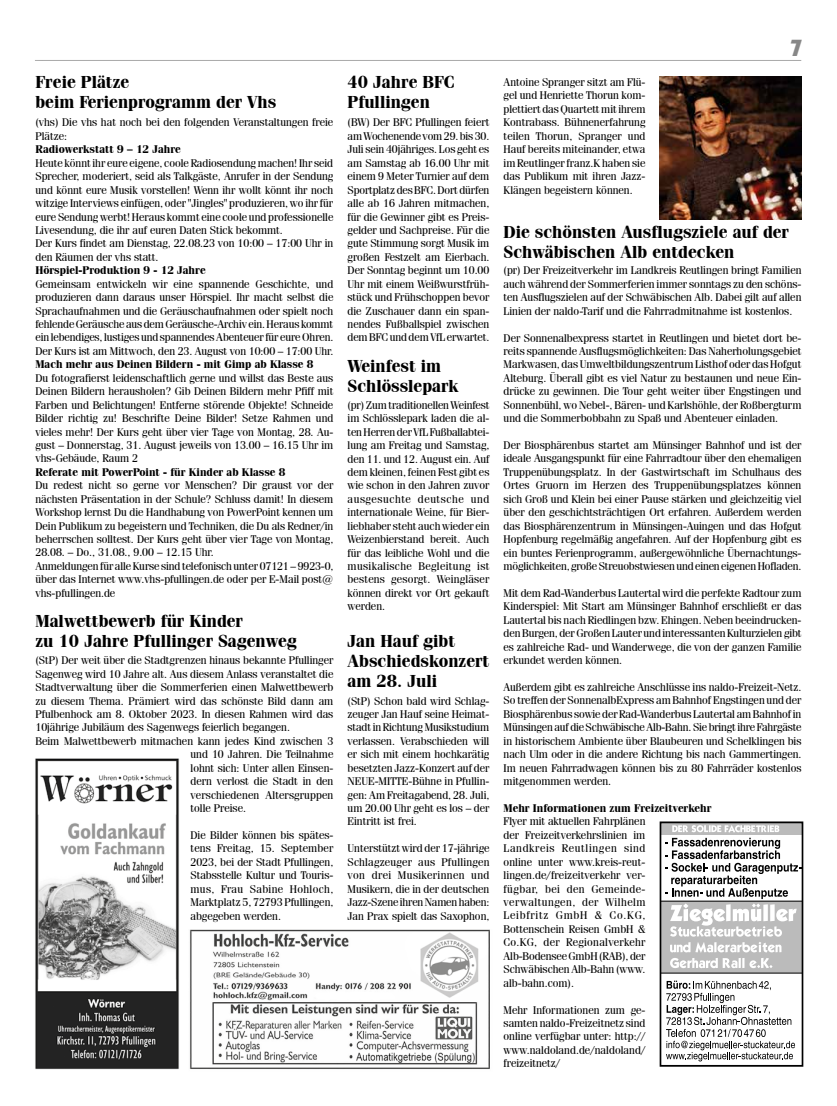
<style>
.page{position:relative;width:837px;height:1106px;background:#fff}
.page>*{position:absolute;margin:0;border:0;box-sizing:border-box;transform-origin:0 0}
.t1{font:20px "Renfrew Normal";color:#878787}
.t2{font:700 17.5px/20px "Fenice IT Cby BT";color:#000}
.t3{font:11.25px/13.4px "Fenice IT Cby BT";color:#000;text-align:justify}
.t4{font:700 11.25px "Fenice IT Cby BT";color:#000}
</style>
<div class="page">
<hr style="left:33px;top:59px;width:768px;height:2px;background:#000;opacity:.75">
<svg style="left:666px;top:980px;width:128px;height:81px"></svg>
<div style="left:660px;top:901px;width:142px;height:72px;background:#bbb"></div>
<div style="left:661px;top:823px;width:140px;height:11px;background:#bbb"></div>
<svg style="left:664px;top:825px;width:136px;height:143px"></svg>
<div style="left:659px;top:821px;width:144px;height:245px;border:2px solid #000"></div>
<img style="left:35px;top:758px;width:144px;height:312px">
<img style="left:189px;top:929px;width:301px;height:140px">
<img style="left:659px;top:76px;width:142px;height:143px">
<h2 class="t2" style="left:35px;top:72px;width:242px">Freie Plätze<br>beim Ferienprogramm der Vhs</h2>
<p class="t3" style="left:35px;top:116px;width:299px">(vhs) Die vhs hat noch bei den folgenden Veranstaltungen freie<br>Plätze:</p>
<p class="t4" style="left:35px;top:142px;width:147px">Radiowerkstatt 9 – 12 Jahre</p>
<p class="t3" style="left:35px;top:156px;width:299px;text-align:left">Heute könnt ihr eure eigene, coole Radiosendung machen! Ihr seid Sprecher, moderiert, seid als Talkgäste, Anrufer in der Sendung und könnt eure Musik vorstellen! Wenn ihr wollt könnt ihr noch witzige Interviews einfügen, oder "Jingles" produzieren, wo ihr für eure Sendung werbt! Heraus kommt eine coole und professionelle Livesendung, die ihr auf euren Daten Stick bekommt.<br>Der Kurs findet am Dienstag, 22.08.23 von 10:00 – 17:00 Uhr in den Räumen der vhs statt.</p>
<p class="t4" style="left:35px;top:263px;width:172px">Hörspiel-Produktion 9 - 12 Jahre</p>
<p class="t3" style="left:35px;top:277px;width:299px">Gemeinsam entwickeln wir eine spannende Geschichte, und produzieren dann daraus unser Hörspiel. Ihr macht selbst die Sprachaufnahmen und die Geräuschaufnahmen oder spielt noch fehlende Geräusche aus dem Geräusche-Archiv ein. Heraus kommt ein lebendiges, lustiges und spannendes Abenteuer für eure Ohren.<br>Der Kurs ist am Mittwoch, den 23. August von 10:00 – 17:00 Uhr.</p>
<p class="t4" style="left:35px;top:357px;width:279px">Mach mehr aus Deinen Bildern - mit Gimp ab Klasse 8</p>
<p class="t3" style="left:35px;top:371px;width:299px">Du fotografierst leidenschaftlich gerne und willst das Beste aus Deinen Bildern herausholen? Gib Deinen Bildern mehr Pfiff mit Farben und Belichtungen! Entferne störende Objekte! Schneide Bilder richtig zu! Beschrifte Deine Bilder! Setze Rahmen und vieles mehr! Der Kurs geht über vier Tage von Montag, 28. Au&shy;gust – Donnerstag, 31. August jeweils von 13.00 – 16.15 Uhr im vhs-Gebäude, Raum 2</p>
<p class="t4" style="left:35px;top:465px;width:251px">Referate mit PowerPoint - für Kinder ab Klasse 8</p>
<p class="t3" style="left:35px;top:478px;width:299px;text-align:left">Du redest nicht so gerne vor Menschen? Dir graust vor der nächsten Präsentation in der Schule? Schluss damit! In diesem Workshop lernst Du die Handhabung von PowerPoint kennen um Dein Publikum zu begeistern und Techniken, die Du als Redner/in beherrschen solltest. Der Kurs geht über vier Tage von Montag, 28.08. – Do., 31.08., 9.00 – 12.15 Uhr.<br>Anmeldungen für alle Kurse sind telefonisch unter 07121 – 9923-0, über das Internet www.vhs-pfullingen.de oder per E-Mail post@ vhs-pfullingen.de</p>
<h2 class="t2" style="left:35px;top:610px;width:263px">Malwettbewerb für Kinder<br>zu 10 Jahre Pfullinger Sagenweg</h2>
<p class="t3" style="left:35px;top:653px;width:299px">(StP) Der weit über die Stadtgrenzen hinaus bekannte Pfullinger</p>
<p class="t3" style="left:35px;top:667px;width:299px">Sagenweg wird 10 Jahre alt. Aus diesem Anlass veranstaltet die</p>
<p class="t3" style="left:35px;top:680px;width:299px">Stadtverwaltung über die Sommerferien einen Malwettbewerb</p>
<p class="t3" style="left:35px;top:693px;width:299px">zu diesem Thema. Prämiert wird das schönste Bild dann am</p>
<p class="t3" style="left:35px;top:707px;width:299px">Pfulbenhock am 8. Oktober 2023. In diesen Rahmen wird das</p>
<p class="t3" style="left:35px;top:720px;width:256px">10jährige Jubiläum des Sagenwegs feierlich begangen.</p>
<p class="t3" style="left:35px;top:734px;width:299px">Beim Malwettbewerb mitmachen kann jedes Kind zwischen 3</p>
<p class="t3" style="left:190px;top:747px;width:144px">und 10 Jahren. Die Teilnahme</p>
<p class="t3" style="left:190px;top:761px;width:144px">lohnt sich: Unter allen Einsen-</p>
<p class="t3" style="left:190px;top:774px;width:144px">dern verlost die Stadt in den</p>
<p class="t3" style="left:190px;top:787px;width:144px">verschiedenen Altersgruppen</p>
<p class="t3" style="left:190px;top:801px;width:57px">tolle Preise.</p>
<p class="t3" style="left:190px;top:828px;width:144px">Die Bilder können bis spätes&shy;tens Freitag, 15. September 2023, bei der Stadt Pfullingen, Stabsstelle Kultur und Touris&shy;mus, Frau Sabine Hohloch, Marktplatz 5, 72793 Pfullingen, abgegeben werden.</p>
<h2 class="t2" style="left:347px;top:72px;width:109px">40 Jahre BFC<br>Pfullingen</h2>
<p class="t3" style="left:347px;top:116px;width:143px">(BW) Der BFC Pfullingen feiert am Wochenende vom 29. bis 30.<br>Juli sein 40jähriges. Los geht es am Samstag ab 16.00 Uhr mit einem 9 Meter Turnier auf dem Sportplatz des BFC. Dort dürfen alle ab 16 Jahren mitmachen, für die Gewinner gibt es Preis&shy;gelder und Sachpreise. Für die gute Stimmung sorgt Musik im großen Festzelt am Eierbach.<br>Der Sonntag beginnt um 10.00<br>Uhr mit einem Weißwurstfrüh&shy;stück und Frühschoppen bevor die Zuschauer dann ein span&shy;nendes Fußballspiel zwischen dem BFC und dem VfL erwartet.</p>
<h2 class="t2" style="left:347px;top:356px;width:112px">Weinfest im<br>Schlösslepark</h2>
<p class="t3" style="left:347px;top:398px;width:143px">(pr) Zum traditionellen Weinfest im Schlösslepark laden die al&shy;ten Herren der VfL Fußballabtei&shy;lung am Freitag und Samstag, den 11. und 12. August ein. Auf dem kleinen, feinen Fest gibt es wie schon in den Jahren zuvor ausgesuchte deutsche und internationale Weine, für Bier&shy;liebhaber steht auch wieder ein Weizenbierstand bereit. Auch für das leibliche Wohl und die musikalische Begleitung ist bestens gesorgt. Weingläser können direkt vor Ort gekauft werden.</p>
<h2 class="t2" style="left:347px;top:630px;width:143px">Jan Hauf gibt<br>Abschiedskonzert am 28. Juli</h2>
<p class="t3" style="left:347px;top:693px;width:143px">(StP) Schon bald wird Schlag&shy;zeuger Jan Hauf seine Heimat&shy;stadt in Richtung Musikstudium verlassen. Verabschieden will er sich mit einem hochkarätig besetzten Jazz-Konzert auf der NEUE-MITTE-Bühne in Pfullin&shy;gen: Am Freitagabend, 28. Juli, um 20.00 Uhr geht es los – der Eintritt ist frei.</p>
<p class="t3" style="left:347px;top:841px;width:143px">Unterstützt wird der 17-jährige Schlagzeuger aus Pfullingen von drei Musikerinnen und Musikern, die in der deutschen Jazz-Szene ihren Namen haben:<br>Jan Prax spielt das Saxophon,</p>
<p class="t3" style="left:503px;top:75px;width:143px">Antoine Spranger sitzt am Flü&shy;gel und Henriette Thorun kom&shy;plettiert das Quartett mit ihrem Kontrabass. Bühnenerfahrung teilen Thorun, Spranger und Hauf bereits miteinander, etwa im Reutlinger franz.K haben sie das Publikum mit ihren Jazz-Klängen begeistern können.</p>
<h1 class="t1" style="left:790px;top:34px;width:12px">7</h1>
<h2 class="t2" style="left:503px;top:222px;width:287px">Die schönsten Ausflugsziele auf der<br>Schwäbischen Alb entdecken</h2>
<p class="t3" style="left:503px;top:263px;width:299px">(pr) Der Freizeitverkehr im Landkreis Reutlingen bringt Familien auch während der Sommerferien immer sonntags zu den schöns&shy;ten Ausflugszielen auf der Schwäbischen Alb. Dabei gilt auf allen Linien der naldo-Tarif und die Fahrradmitnahme ist kostenlos.</p>
<p class="t3" style="left:503px;top:331px;width:299px">Der Sonnenalbexpress startet in Reutlingen und bietet dort be&shy;reits spannende Ausflugsmöglichkeiten: Das Naherholungsgebiet Markwasen, das Umweltbildungszentrum Listhof oder das Hofgut Alteburg. Überall gibt es viel Natur zu bestaunen und neue Ein&shy;drücke zu gewinnen. Die Tour geht weiter über Engstingen und Sonnenbühl, wo Nebel-, Bären- und Karlshöhle, der Roßbergturm und die Sommerbobbahn zu Spaß und Abenteuer einladen.</p>
<p class="t3" style="left:503px;top:438px;width:299px">Der Biosphärenbus startet am Münsinger Bahnhof und ist der ideale Ausgangspunkt für eine Fahrradtour über den ehemaligen Truppenübungsplatz. In der Gastwirtschaft im Schulhaus des Ortes Gruorn im Herzen des Truppenübungsplatzes können sich Groß und Klein bei einer Pause stärken und gleichzeitig viel über den geschichtsträchtigen Ort erfahren. Außerdem werden das Biosphärenzentrum in Münsingen-Auingen und das Hofgut Hopfenburg regelmäßig angefahren. Auf der Hopfenburg gibt es ein buntes Ferienprogramm, außergewöhnliche Übernachtungs&shy;möglichkeiten, große Streuobstwiesen und einen eigenen Hofladen.</p>
<p class="t3" style="left:503px;top:586px;width:299px">Mit dem Rad-Wanderbus Lautertal wird die perfekte Radtour zum Kinderspiel: Mit Start am Münsinger Bahnhof erschließt er das Lautertal bis nach Riedlingen bzw. Ehingen. Neben beeindrucken&shy;den Burgen, der Großen Lauter und interessanten Kulturzielen gibt es zahlreiche Rad- und Wanderwege, die von der ganzen Familie erkundet werden können.</p>
<p class="t3" style="left:503px;top:680px;width:299px">Außerdem gibt es zahlreiche Anschlüsse ins naldo-Freizeit-Netz.<br>So treffen der SonnenalbExpress am Bahnhof Engstingen und der Biosphärenbus sowie der Rad-Wanderbus Lautertal am Bahnhof in Münsingen auf die Schwäbische Alb-Bahn. Sie bringt ihre Fahrgäste in historischem Ambiente über Blaubeuren und Schelklingen bis nach Ulm oder in die andere Richtung bis nach Gammertingen.<br>Im neuen Fahrradwagen können bis zu 80 Fahrräder kostenlos mitgenommen werden.</p>
<p class="t4" style="left:503px;top:801px;width:209px">Mehr Informationen zum Freizeitverkehr</p>
<p class="t3" style="left:503px;top:814px;width:143px">Flyer mit aktuellen Fahrplänen der Freizeitverkehrslinien im Landkreis Reutlingen sind online unter www.kreis-reut&shy;lingen.de/freizeitverkehr ver&shy;fügbar, bei den Gemeinde&shy;verwaltungen, der Wilhelm Leibfritz GmbH &amp; Co.KG, Bottenschein Reisen GmbH &amp; Co.KG, der Regionalverkehr Alb-Bodensee GmbH (RAB), der Schwäbischen Alb-Bahn (www. alb-bahn.com).</p>
<p class="t3" style="left:503px;top:1002px;width:143px">Mehr Informationen zum ge&shy;samten naldo-Freizeitnetz sind online verfügbar unter: http:// www.naldoland.de/naldoland/ freizeitnetz/</p>
</div>
